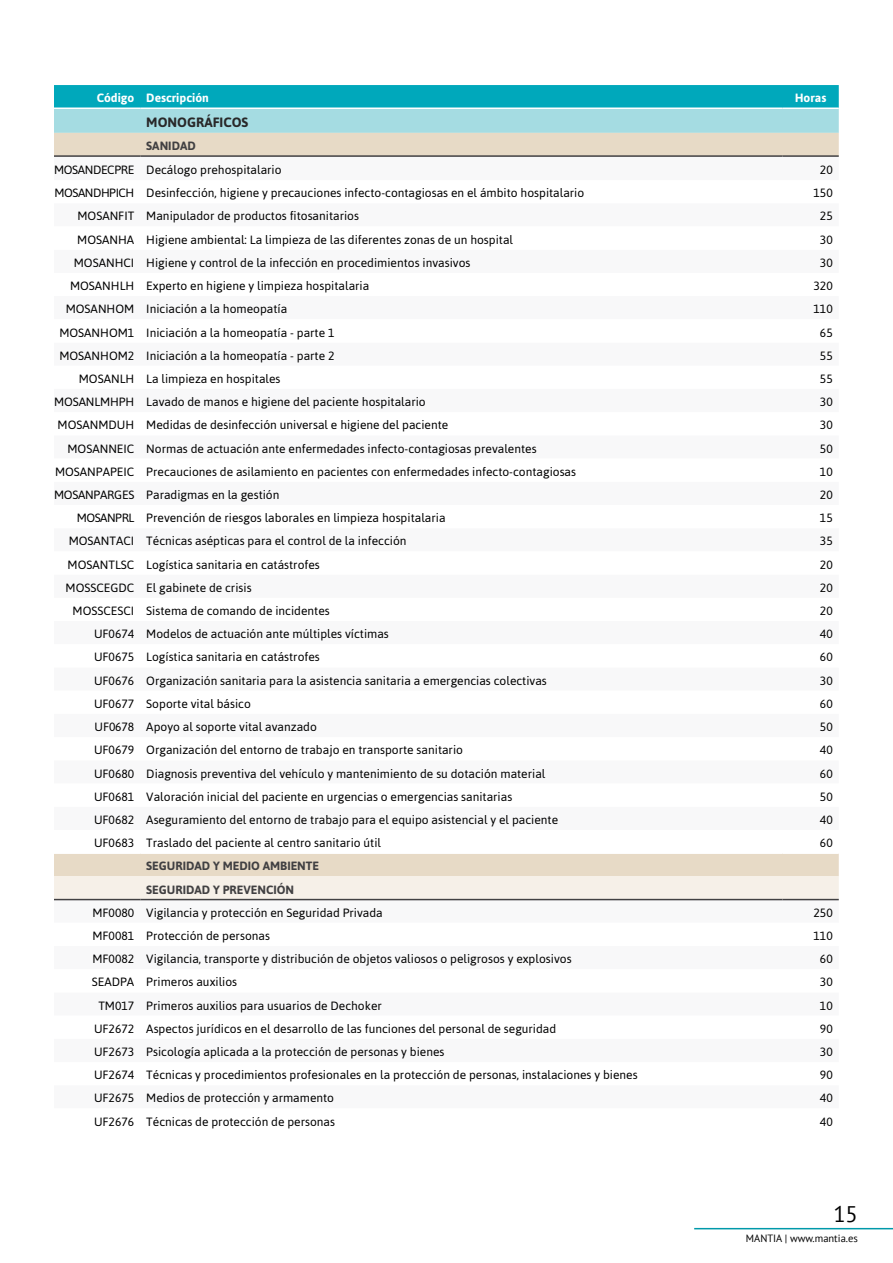
<style>
.page{position:relative;width:893px;height:1263px;background:#fff}
.page>*{position:absolute;margin:0;border:0;box-sizing:border-box;transform-origin:0 0}
.t1{font:22.5px "PT Sans";color:#000}
.t2{font:700 13.5px "Asap";color:#292829}
.t3{font:12px "Asap";color:#000}
.t4{font:700 12px/23.2px "Asap";color:#414042}
.t5{font:700 12px "Asap";color:#fff}
.t6{font:10.5px "PT Sans";color:#000}
</style>
<div class="page">
<hr style="left:694px;top:1228px;width:199px;height:1px;background:#09a">
<svg style="left:54px;top:85px;width:785px;height:48px;background:#56c3cf"></svg>
<div style="left:54px;top:133px;width:785px;height:22px;background:#e7dac6"></div>
<div style="left:54px;top:854px;width:785px;height:47px;background:#e7dac6"></div>
<div style="left:54px;top:876px;width:785px;height:23px;background:#f6f0e8"></div>
<hr style="left:54px;top:155px;width:86px;height:2px;background:#414042">
<hr style="left:140px;top:155px;width:642px;height:2px;background:#414042">
<hr style="left:782px;top:155px;width:57px;height:2px;background:#414042">
<hr style="left:54px;top:899px;width:86px;height:1px;background:#414042">
<hr style="left:140px;top:899px;width:642px;height:1px;background:#414042">
<hr style="left:782px;top:899px;width:57px;height:1px;background:#414042">
<hr style="left:54px;top:107px;width:86px;height:2px;background:#fff">
<hr style="left:140px;top:107px;width:642px;height:2px;background:#fff">
<hr style="left:782px;top:107px;width:57px;height:2px;background:#fff">
<p class="t5" style="left:97px;top:91px;width:114px">Código Descripción</p>
<p class="t5" style="left:795px;top:91px;width:33px">Horas</p>
<p class="t2" style="left:146px;top:114px;width:103px">MONOGRÁFICOS</p>
<p class="t3" style="left:54px;top:163px;width:229px">MOSANDECPRE Decálogo prehospitalario</p>
<p class="t3" style="left:820px;top:163px;width:14px">20</p>
<p class="t3" style="left:55px;top:186px;width:531px">MOSANDHPICH Desinfección, higiene y precauciones infecto-contagiosas en el ámbito hospitalario</p>
<p class="t3" style="left:813px;top:186px;width:21px">150</p>
<p class="t3" style="left:77px;top:209px;width:283px">MOSANFIT Manipulador de productos fitosanitarios</p>
<p class="t3" style="left:820px;top:209px;width:14px">25</p>
<p class="t3" style="left:77px;top:232px;width:437px">MOSANHA Higiene ambiental: La limpieza de las diferentes zonas de un hospital</p>
<p class="t3" style="left:820px;top:232px;width:14px">30</p>
<p class="t3" style="left:74px;top:256px;width:398px">MOSANHCI Higiene y control de la infección en procedimientos invasivos</p>
<p class="t3" style="left:820px;top:256px;width:14px">30</p>
<p class="t3" style="left:70px;top:279px;width:301px">MOSANHLH Experto en higiene y limpieza hospitalaria</p>
<p class="t3" style="left:813px;top:279px;width:21px">320</p>
<p class="t3" style="left:66px;top:302px;width:223px">MOSANHOM Iniciación a la homeopatía</p>
<p class="t3" style="left:813px;top:302px;width:21px">110</p>
<p class="t3" style="left:59px;top:325px;width:277px">MOSANHOM1 Iniciación a la homeopatía - parte 1</p>
<p class="t3" style="left:820px;top:325px;width:14px">65</p>
<p class="t3" style="left:59px;top:349px;width:277px">MOSANHOM2 Iniciación a la homeopatía - parte 2</p>
<p class="t3" style="left:820px;top:349px;width:14px">55</p>
<p class="t3" style="left:79px;top:372px;width:203px">MOSANLH La limpieza en hospitales</p>
<p class="t3" style="left:820px;top:372px;width:14px">55</p>
<p class="t3" style="left:54px;top:395px;width:373px">MOSANLMHPH Lavado de manos e higiene del paciente hospitalario</p>
<p class="t3" style="left:820px;top:395px;width:14px">30</p>
<p class="t3" style="left:58px;top:418px;width:392px">MOSANMDUH Medidas de desinfección universal e higiene del paciente</p>
<p class="t3" style="left:820px;top:418px;width:14px">30</p>
<p class="t3" style="left:67px;top:441px;width:471px">MOSANNEIC Normas de actuación ante enfermedades infecto-contagiosas prevalentes</p>
<p class="t3" style="left:820px;top:441px;width:14px">50</p>
<p class="t3" style="left:55px;top:465px;width:523px">MOSANPAPEIC Precauciones de asilamiento en pacientes con enfermedades infecto-contagiosas</p>
<p class="t3" style="left:820px;top:465px;width:14px">10</p>
<p class="t3" style="left:54px;top:488px;width:227px">MOSANPARGES Paradigmas en la gestión</p>
<p class="t3" style="left:820px;top:488px;width:14px">20</p>
<p class="t3" style="left:77px;top:511px;width:370px">MOSANPRL Prevención de riesgos laborales en limpieza hospitalaria</p>
<p class="t3" style="left:820px;top:511px;width:14px">15</p>
<p class="t3" style="left:69px;top:534px;width:339px">MOSANTACI Técnicas asépticas para el control de la infección</p>
<p class="t3" style="left:820px;top:534px;width:14px">35</p>
<p class="t3" style="left:68px;top:557px;width:254px">MOSANTLSC Logística sanitaria en catástrofes</p>
<p class="t3" style="left:820px;top:557px;width:14px">20</p>
<p class="t3" style="left:66px;top:581px;width:188px">MOSSCEGDC El gabinete de crisis</p>
<p class="t3" style="left:820px;top:581px;width:14px">20</p>
<p class="t3" style="left:73px;top:604px;width:259px">MOSSCESCI Sistema de comando de incidentes</p>
<p class="t3" style="left:820px;top:604px;width:14px">20</p>
<p class="t3" style="left:94px;top:627px;width:296px">UF0674 Modelos de actuación ante múltiples víctimas</p>
<p class="t3" style="left:820px;top:627px;width:14px">40</p>
<p class="t3" style="left:94px;top:650px;width:227px">UF0675 Logística sanitaria en catástrofes</p>
<p class="t3" style="left:820px;top:650px;width:14px">60</p>
<p class="t3" style="left:94px;top:673px;width:454px">UF0676 Organización sanitaria para la asistencia sanitaria a emergencias colectivas</p>
<p class="t3" style="left:820px;top:673px;width:14px">30</p>
<p class="t3" style="left:94px;top:697px;width:158px">UF0677 Soporte vital básico</p>
<p class="t3" style="left:820px;top:697px;width:14px">60</p>
<p class="t3" style="left:95px;top:720px;width:224px">UF0678 Apoyo al soporte vital avanzado</p>
<p class="t3" style="left:820px;top:720px;width:14px">50</p>
<p class="t3" style="left:94px;top:743px;width:370px">UF0679 Organización del entorno de trabajo en transporte sanitario</p>
<p class="t3" style="left:820px;top:743px;width:14px">40</p>
<p class="t3" style="left:94px;top:766px;width:453px">UF0680 Diagnosis preventiva del vehículo y mantenimiento de su dotación material</p>
<p class="t3" style="left:820px;top:766px;width:14px">60</p>
<p class="t3" style="left:94px;top:789px;width:420px">UF0681 Valoración inicial del paciente en urgencias o emergencias sanitarias</p>
<p class="t3" style="left:820px;top:789px;width:14px">50</p>
<p class="t3" style="left:94px;top:813px;width:466px">UF0682 Aseguramiento del entorno de trabajo para el equipo asistencial y el paciente</p>
<p class="t3" style="left:820px;top:813px;width:14px">40</p>
<p class="t3" style="left:94px;top:836px;width:289px">UF0683 Traslado del paciente al centro sanitario útil</p>
<p class="t3" style="left:820px;top:836px;width:14px">60</p>
<p class="t4" style="left:146px;top:854px;width:174px">SEGURIDAD Y MEDIO AMBIENTE<br>SEGURIDAD Y PREVENCIÓN</p>
<p class="t3" style="left:92px;top:905px;width:292px">MF0080 Vigilancia y protección en Seguridad Privada</p>
<p class="t3" style="left:813px;top:905px;width:21px">250</p>
<p class="t3" style="left:92px;top:929px;width:179px">MF0081 Protección de personas</p>
<p class="t3" style="left:813px;top:929px;width:21px">110</p>
<p class="t3" style="left:92px;top:952px;width:481px">MF0082 Vigilancia, transporte y distribución de objetos valiosos o peligrosos y explosivos</p>
<p class="t3" style="left:820px;top:952px;width:14px">60</p>
<p class="t3" style="left:92px;top:975px;width:147px">SEADPA Primeros auxilios</p>
<p class="t3" style="left:820px;top:975px;width:14px">30</p>
<p class="t3" style="left:98px;top:998px;width:285px">TM017 Primeros auxilios para usuarios de Dechoker</p>
<p class="t3" style="left:820px;top:998px;width:14px">10</p>
<p class="t3" style="left:94px;top:1022px;width:464px">UF2672 Aspectos jurídicos en el desarrollo de las funciones del personal de seguridad</p>
<p class="t3" style="left:820px;top:1022px;width:14px">90</p>
<p class="t3" style="left:94px;top:1045px;width:352px">UF2673 Psicología aplicada a la protección de personas y bienes</p>
<p class="t3" style="left:820px;top:1045px;width:14px">30</p>
<p class="t3" style="left:94px;top:1068px;width:545px">UF2674 Técnicas y procedimientos profesionales en la protección de personas, instalaciones y bienes</p>
<p class="t3" style="left:820px;top:1068px;width:14px">90</p>
<p class="t3" style="left:94px;top:1091px;width:242px">UF2675 Medios de protección y armamento</p>
<p class="t3" style="left:820px;top:1091px;width:14px">40</p>
<p class="t3" style="left:94px;top:1114px;width:243px">UF2676 Técnicas de protección de personas</p>
<p class="t3" style="left:820px;top:1114px;width:14px">40</p>
<p class="t4" style="left:146px;top:134px;width:51px">SANIDAD</p>
<h1 class="t1" style="left:833px;top:1199px;width:26px">15</h1>
<p class="t6" style="left:746px;top:1231px;width:114px">MANTIA | www.mantia.es</p>
</div>
